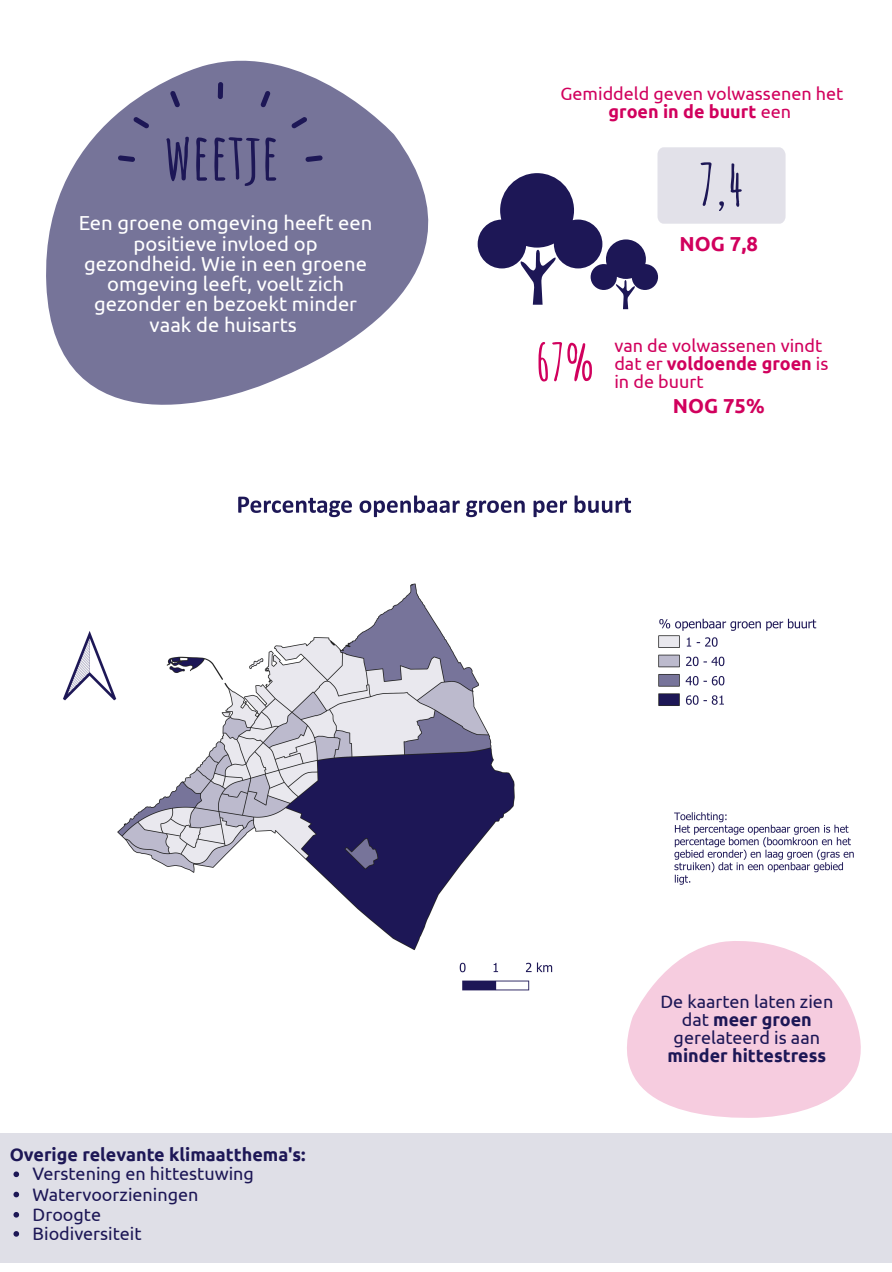
<style>
.page{position:relative;width:892px;height:1272px;background:#fff}
.page>*{position:absolute;margin:0;border:0;box-sizing:border-box;transform-origin:0 0}
.t1{font:700 64.15px "Amatic SC";color:#1d1756}
.t2{font:700 56.2px "Amatic SC";color:#1d1756}
.t3{font:700 50.55px "Amatic SC";color:#d1005d}
.t4{font:20.25px/20.2px "Ubuntu";color:#fff;text-align:center}
.t5{font:700 20.25px "Ubuntu";color:#d1005d}
.t6{font:18px/20.2px "Ubuntu";color:#1d1756}
.t7{font:18px/18px "Ubuntu";color:#d1005d;text-align:center}
.t8{font:700 18px "Ubuntu";color:#1d1756}
.t9{font:700 18px "Ubuntu";color:#d1005d}
.s1{font-weight:700}
.s2{font-weight:400}
</style>
<div class="page">
<img style="left:63px;top:495px;width:791px;height:496px">
<div style="left:0;top:1133px;width:891px;height:129px;background:#dfdfe7"></div>
<svg style="left:13px;top:1171px;width:6px;height:6px"></svg>
<svg style="left:13px;top:1191px;width:6px;height:6px"></svg>
<svg style="left:13px;top:1212px;width:6px;height:5px"></svg>
<svg style="left:13px;top:1231px;width:6px;height:5px"></svg>
<svg style="left:46px;top:60px;width:432px;height:345px;fill:#767499"></svg>
<svg style="left:118px;top:82px;width:205px;height:80px;background:#78769a"></svg>
<svg style="left:549px;top:892px;width:312px;height:226px"></svg>
<svg style="left:478px;top:147px;width:308px;height:162px"></svg>
<div style="left:274px;top:524px;width:317px;height:39px;background:#fff"></div>
<p class="t1" style="left:164px;top:115px;width:116px">WEETJE</p>
<p class="t4" style="left:79px;top:213px;width:295px">Een groene omgeving heeft een</p>
<p class="t4" style="left:84px;top:233px;width:284px">positieve invloed op gezondheid. Wie in een groene omgeving leeft, voelt zich</p>
<p class="t4" style="left:94px;top:294px;width:265px">gezonder en bezoekt minder</p>
<p class="t4" style="left:150px;top:314px;width:149px">vaak de huisarts</p>
<p class="t7" style="left:560px;top:84px;width:284px">Gemiddeld geven volwassenen het <span class="s1">groen in de buurt</span> een</p>
<p class="t2" style="left:699px;top:149px;width:47px">7,4</p>
<p class="t5" style="left:680px;top:232px;width:80px">NOG 7,8</p>
<p class="t3" style="left:536px;top:330px;width:60px">67%</p>
<p class="t7" style="left:614px;top:336px;width:209px">van de volwassenen vindt</p>
<p class="t9" style="left:614px;top:353px;width:216px"><span class="s2">dat er</span> voldoende groen <span class="s2">is</span></p>
<p class="t7" style="left:614px;top:372px;width:91px">in de buurt</p>
<p class="t5" style="left:673px;top:394px;width:93px">NOG 75%</p>
<p class="t8" style="left:10px;top:1144px;width:297px">Overige relevante klimaatthema's:</p>
<p class="t6" style="left:33px;top:1163px;width:223px">Verstening en hittestuwing<br>Watervoorzieningen</p>
<p class="t6" style="left:33px;top:1204px;width:70px">Droogte</p>
<p class="t6" style="left:33px;top:1223px;width:111px">Biodiversiteit</p>
<p class="t6" style="left:660px;top:991px;width:174px">De kaarten laten zien</p>
<p class="t6" style="left:674px;top:1010px;width:148px;line-height:18px;text-align:center">dat <span class="s1">meer groen </span>gerelateerd is aan</p>
<p class="t8" style="left:668px;top:1045px;width:160px">minder hittestress</p>
</div>
